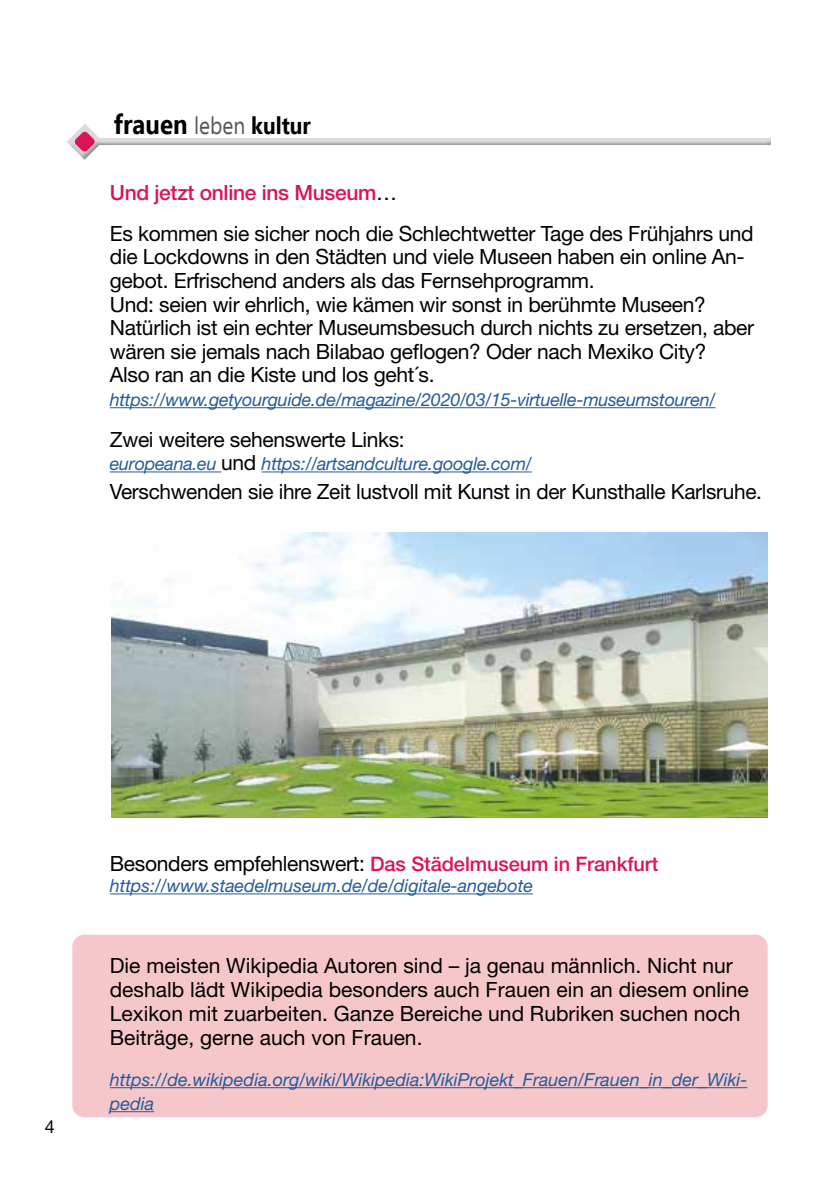
<style>
.page{position:relative;width:840px;height:1191px;background:#fff}
.page>*{position:absolute;margin:0;border:0;box-sizing:border-box;transform-origin:0 0}
.t1{font:700 27.6px "Ebrima";color:#000;scale:.87 1}
.t2{font:21px/23.6px "Helvetica Neue LT";letter-spacing:-.015em;color:#000}
.t3{font:500 20px "Helvetica Neue LT";letter-spacing:-.005em;color:#dd1356}
.t4{font:italic 18px/24px "Helvetica Neue LT";letter-spacing:-.005em;color:#245a9c}
.t5{font:18px "Helvetica Neue LT";color:#000}
.s1{font-weight:400;font-size:24.2px;color:#565656}
.s2{font-size:24.2px}
.s3{font-weight:500;color:#dd1356}
.s4{font-style:normal;font-size:21px;color:#000}
.s5{font-weight:400;font-size:21px;color:#000}
</style>
<div class="page">
<div style="left:72px;top:934px;width:695px;height:183px;background:#f6c7ca;border-radius:12px"></div>
<div style="left:65px;top:138px;width:708px;height:24px;background:#000;opacity:.3"></div>
<hr style="left:110px;top:407px;width:605px;height:1px;background:#245a9c">
<hr style="left:110px;top:471px;width:111px;height:1px;background:#245a9c">
<hr style="left:261px;top:471px;width:270px;height:1px;background:#245a9c">
<hr style="left:110px;top:893px;width:422px;height:1px;background:#245a9c">
<hr style="left:110px;top:1087px;width:637px;height:1px;background:#245a9c">
<hr style="left:110px;top:1111px;width:44px;height:1px;background:#245a9c">
<img style="left:111px;top:532px;width:656px;height:285px">
<h1 class="t1" style="left:114px;top:104px;width:228px">frauen <span class="s1">leben</span> <span class="s2">kultur</span></h1>
<p class="t2" style="left:110px;top:172px;width:645px;line-height:40.6px"><span class="s3">Und jetzt online ins Museum</span>…<br>Es kommen sie sicher noch die Schlechtwetter Tage des Frühjahrs und</p>
<p class="t2" style="left:110px;top:245px;width:645px">die Lockdowns in den Städten und viele Museen haben ein online An&shy;gebot. Erfrischend anders als das Fernsehprogramm.<br>Und: seien wir ehrlich, wie kämen wir sonst in berühmte Museen?<br>Natürlich ist ein echter Museumsbesuch durch nichts zu ersetzen, aber wären sie jemals nach Bilabao geflogen? Oder nach Mexiko City?<br>Also ran an die Kiste und los geht´s.</p>
<p class="t4" style="left:110px;top:387px;width:606px">https://www.getyourguide.de/magazine/2020/03/15-virtuelle-museumstouren/</p>
<p class="t2" style="left:110px;top:427px;width:296px">Zwei weitere sehenswerte Links:</p>
<p class="t4" style="left:110px;top:451px;width:423px">europeana.eu <span class="s4">und</span> https://artsandculture.google.com/</p>
<p class="t2" style="left:110px;top:480px;width:653px">Verschwenden sie ihre Zeit lustvoll mit Kunst in der Kunsthalle Karlsruhe.</p>
<p class="t5" style="left:45px;top:1116px;width:12px">4</p>
<p class="t3" style="left:110px;top:851px;width:550px"><span class="s5">Besonders empfehlenswert:</span> Das Städelmuseum in Frankfurt</p>
<p class="t4" style="left:110px;top:873px;width:424px">https://www.staedelmuseum.de/de/digitale-angebote</p>
<p class="t2" style="left:110px;top:953px;width:640px">Die meisten Wikipedia Autoren sind – ja genau männlich. Nicht nur deshalb lädt Wikipedia besonders auch Frauen ein an diesem online Lexikon mit zuarbeiten. Ganze Bereiche und Rubriken suchen noch Beiträge, gerne auch von Frauen.</p>
<p class="t4" style="left:110px;top:1067px;width:638px">https://de.wikipedia.org/wiki/Wikipedia:WikiProjekt_Frauen/Frauen_in_der_Wiki&shy;pedia</p>
</div>
